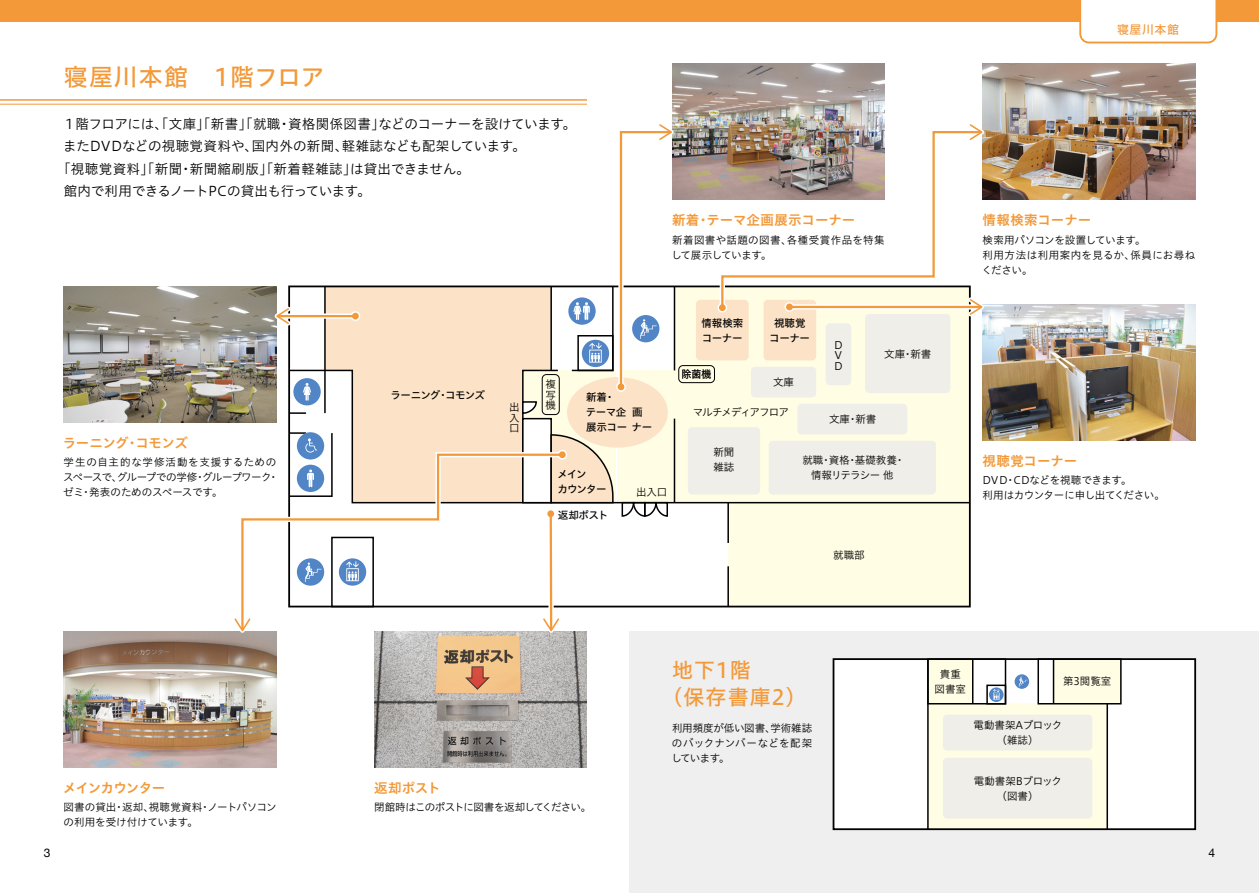
<style>
.page{position:relative;width:1259px;height:893px;background:#fff}
.page>*{position:absolute;margin:0;border:0;box-sizing:border-box;transform-origin:0 0}
.t1{font:24px "Hiragino UD Sans Std W5";letter-spacing:.035em;color:#f39939}
.t2{font:21px/27px "Hiragino UD Sans Std W5";letter-spacing:.05em;color:#f39939}
.t3{font:13.5px "Hiragino UD Sans Std W3";color:#000}
.t4{font:13.5px "Hiragino UD Sans Std W6";letter-spacing:-.01em;color:#f39939}
.t5{font:13.5px "Hiragino UD Sans Std W3";letter-spacing:.03em;color:#000}
.t6{font:13.5px "Hiragino UD Sans Std W3";letter-spacing:-.025em;color:#000}
.t7{font:13.5px "Hiragino UD Sans Std W6";letter-spacing:-.04em;color:#f39939}
.t8{font:13.5px "Hiragino UD Sans Std W6";letter-spacing:-.055em;color:#f39939}
.t9{font:12px "Hiragino UD Sans Std W5";letter-spacing:.045em;color:#f39939}
.t10{font:12px "Helvetica Neue";color:#000}
.t11{font:10.5px/15px "Hiragino UD Sans Std W3";letter-spacing:-.005em;color:#000;text-align:justify}
.t12{font:10.5px/15px "Hiragino UD Sans Std W3";letter-spacing:.015em;color:#000}
.t13{font:10.5px/15px "Hiragino UD Sans Std W3";letter-spacing:-.03em;color:#000}
.t14{font:10.5px/15px "Hiragino UD Sans Std W3";letter-spacing:.035em;color:#000}
.t15{font:10.5px/15px "Hiragino UD Sans Std W5";letter-spacing:-.04em;color:#000;text-align:center}
.t16{font:10.5px "Hiragino UD Sans Std W3";letter-spacing:-.06em;color:#000}
.t17{font:10.5px "Hiragino UD Sans Std W5";letter-spacing:-.07em;color:#000}
.t18{font:10.5px "Hiragino UD Sans Std W3";letter-spacing:-.1em;color:#000}
.t19{font:10.5px/15px "Hiragino UD Sans Std W5";letter-spacing:-.095em;color:#000}
.t20{font:10.5px/15px "Hiragino UD Sans Std W5";letter-spacing:-.02em;color:#000}
.t21{font:10.5px "Hiragino UD Sans Std W3";letter-spacing:-.005em;color:#000;scale:.95 1}
</style>
<div class="page">
<div style="left:0;top:0;width:642px;height:21px;background:#f39939"></div>
<svg style="left:288px;top:286px;width:329px;height:321px"></svg>
<svg style="left:288px;top:369px;width:233px;height:82px"></svg>
<hr style="left:324px;top:286px;width:2px;height:84px;background:#000">
<hr style="left:324px;top:370px;width:2px;height:43px;background:#000">
<svg style="left:289px;top:412px;width:17px;height:2px"></svg>
<div style="left:293px;top:378px;width:28px;height:27px;background:#5185c5;border-radius:50%"></div>
<svg style="left:303px;top:383px;width:8px;height:18px"></svg>
<svg style="left:288px;top:432px;width:45px;height:19px"></svg>
<img style="left:64px;top:286px;width:212px;height:136px">
<img style="left:64px;top:631px;width:212px;height:136px">
<img style="left:374px;top:631px;width:213px;height:136px">
<hr style="left:0;top:99px;width:587px;height:2px;background:#f39939">
<hr style="left:0;top:104px;width:587px;height:1px;background:#f39939">
<div style="left:277px;top:313px;width:80px;height:6px;border:3px solid #fff"></div>
<div style="left:350px;top:311px;width:10px;height:10px;border:3px solid #fff;border-radius:50%"></div>
<hr style="left:278px;top:315px;width:77px;height:2px;background:#f39939">
<svg style="left:272px;top:304px;width:21px;height:24px"></svg>
<div style="left:352px;top:313px;width:7px;height:6px;background:#f39939;border-radius:50%"></div>
<svg style="left:241px;top:452px;width:324px;height:180px"></svg>
<svg style="left:230px;top:614px;width:24px;height:21px"></svg>
<hr style="left:549px;top:514px;width:3px;height:115px;background:#f39939">
<svg style="left:539px;top:614px;width:24px;height:21px"></svg>
<div style="left:617px;top:0;width:642px;height:21px;background:#f39939"></div>
<svg style="left:1079px;top:0;width:139px;height:44px"></svg>
<div style="left:629px;top:631px;width:630px;height:262px;background:#efefef"></div>
<svg style="left:617px;top:286px;width:353px;height:321px"></svg>
<svg style="left:676px;top:369px;width:295px;height:135px;background:#f2f0e2"></svg>
<hr style="left:727px;top:503px;width:2px;height:40px;background:#000">
<hr style="left:727px;top:566px;width:2px;height:41px;background:#000">
<div style="left:833px;top:659px;width:362px;height:170px;background:#fff"></div>
<div style="left:928px;top:659px;width:44px;height:45px;background:#fffde4"></div>
<div style="left:928px;top:704px;width:179px;height:125px;background:#fffde4"></div>
<div style="left:1053px;top:659px;width:68px;height:45px;background:#fffde4"></div>
<div style="left:943px;top:715px;width:149px;height:35px;background:#efeee8;border-radius:4px"></div>
<div style="left:943px;top:758px;width:149px;height:61px;background:#efeee8;border-radius:4px"></div>
<svg style="left:1014px;top:674px;width:15px;height:15px"></svg>
<svg style="left:1019px;top:677px;width:8px;height:10px"></svg>
<svg style="left:989px;top:687px;width:14px;height:15px"></svg>
<svg style="left:993px;top:689px;width:6px;height:11px"></svg>
<div style="left:832px;top:658px;width:364px;height:172px;border:2px solid #000"></div>
<div style="left:1037px;top:658px;width:84px;height:46px;border:2px solid #000"></div>
<div style="left:927px;top:658px;width:79px;height:46px;border:2px solid #000"></div>
<hr style="left:927px;top:659px;width:1px;height:170px;background:#000">
<hr style="left:1106px;top:704px;width:2px;height:125px;background:#000">
<hr style="left:972px;top:659px;width:1px;height:45px;background:#000">
<div style="left:986px;top:685px;width:20px;height:19px;border:2px solid #000"></div>
<hr style="left:1052px;top:659px;width:2px;height:45px;background:#000">
<div style="left:678px;top:365px;width:37px;height:18px;border:1px solid #000;border-radius:4px"></div>
<img style="left:982px;top:304px;width:213px;height:136px">
<img style="left:982px;top:64px;width:213px;height:136px">
<img style="left:672px;top:64px;width:212px;height:136px">
<svg style="left:718px;top:128px;width:247px;height:183px"></svg>
<div style="left:717px;top:303px;width:10px;height:10px;border:3px solid #fff;border-radius:50%"></div>
<div style="left:784px;top:302px;width:10px;height:10px;border:3px solid #fff;border-radius:50%"></div>
<svg style="left:521px;top:120px;width:155px;height:397px"></svg>
<svg style="left:720px;top:130px;width:263px;height:180px"></svg>
<div style="left:719px;top:304px;width:7px;height:7px;background:#f39939;border-radius:50%"></div>
<svg style="left:965px;top:120px;width:21px;height:24px"></svg>
<hr style="left:789px;top:306px;width:191px;height:2px;background:#f39939">
<div style="left:786px;top:304px;width:7px;height:6px;background:#f39939;border-radius:50%"></div>
<svg style="left:965px;top:295px;width:21px;height:24px"></svg>
<h1 class="t1" style="left:64px;top:59px;width:262px">寝屋川本館　1階フロア</h1>
<p class="t3" style="left:63px;top:114px;width:515px">１階フロアには、「文庫」「新書」「就職・資格関係図書」などのコーナーを設けています。</p>
<p class="t3" style="left:63px;top:136px;width:464px">またDVDなどの視聴覚資料や、国内外の新聞、軽雑誌なども配架しています。</p>
<p class="t5" style="left:57px;top:159px;width:414px">「視聴覚資料」「新聞・新聞縮刷版」「新着軽雑誌」は貸出できません。</p>
<p class="t6" style="left:64px;top:181px;width:308px">館内で利用できるノートPCの貸出も行っています。</p>
<p class="t4" style="left:672px;top:210px;width:185px">新着・テーマ企画展示コーナー</p>
<p class="t14" style="left:671px;top:232px;width:215px">新着図書や話題の図書、各種受賞作品を特集して展示しています。</p>
<p class="t7" style="left:63px;top:432px;width:127px">ラーニング・コモンズ</p>
<p class="t11" style="left:63px;top:454px;width:217px;text-align:left">学生の自主的な学修活動を支援するためのスペースで、グループでの学修・グループワーク・ゼミ・発表のためのスペースです。</p>
<p class="t17" style="left:390px;top:387px;width:96px">ラーニング・コモンズ</p>
<p class="t11" style="left:509px;top:401px;width:12px;line-height:10.4px">出入口</p>
<p class="t11" style="left:545px;top:378px;width:12px;line-height:10.5px">複写機</p>
<p class="t15" style="left:586px;top:389px;width:68px;text-align:left">新着・<br>テーマ企 画展示コー ナー</p>
<p class="t19" style="left:557px;top:466px;width:51px">メイン<br>カウンター</p>
<p class="t15" style="left:558px;top:507px;width:52px">返却ポスト</p>
<p class="t11" style="left:636px;top:484px;width:33px">出入口</p>
<p class="t20" style="left:701px;top:315px;width:43px">情報検索コーナー</p>
<p class="t21" style="left:681px;top:366px;width:33px">除菌機</p>
<p class="t15" style="left:769px;top:315px;width:42px">視聴覚コーナー</p>
<p class="t11" style="left:773px;top:374px;width:22px">文庫</p>
<p class="t11" style="left:834px;top:339px;width:9px;line-height:10.5px">D V D</p>
<p class="t11" style="left:884px;top:346px;width:49px">文庫・新書</p>
<p class="t18" style="left:693px;top:404px;width:98px">マルチメディアフロア</p>
<p class="t11" style="left:713px;top:444px;width:22px">新聞雑誌</p>
<p class="t11" style="left:829px;top:411px;width:49px">文庫・新書</p>
<p class="t11" style="left:802px;top:452px;width:104px;text-align:center">就職・資格・基礎教養・情報リテラシー 他</p>
<p class="t11" style="left:833px;top:547px;width:33px">就職部</p>
<p class="t9" style="left:1117px;top:20px;width:64px">寝屋川本館</p>
<p class="t4" style="left:982px;top:210px;width:110px">情報検索コーナー</p>
<p class="t12" style="left:981px;top:232px;width:215px">検索用パソコンを設置しています。<br>利用方法は利用案内を見るか、係員にお尋ねください。</p>
<p class="t4" style="left:982px;top:450px;width:96px">視聴覚コーナー</p>
<p class="t13" style="left:982px;top:472px;width:184px">DVD・CDなどを視聴できます。<br>利用はカウンターに申し出てください。</p>
<p class="t10" style="left:44px;top:844px;width:8px">3</p>
<p class="t8" style="left:63px;top:777px;width:104px">メインカウンター</p>
<p class="t11" style="left:63px;top:799px;width:215px">図書の貸出・返却、視聴覚資料・ノートパソコンの利用を受け付けています。</p>
<p class="t4" style="left:374px;top:777px;width:68px">返却ポスト</p>
<p class="t16" style="left:374px;top:799px;width:218px">閉館時はこのポストに図書を返却してください。</p>
<h2 class="t2" style="left:672px;top:655px;width:126px">地下1階<br>(保存書庫2)</h2>
<p class="t11" style="left:671px;top:720px;width:142px">利用頻度が低い図書、学術雑誌のバックナンバーなどを配架しています。</p>
<p class="t11" style="left:934px;top:666px;width:33px;text-align:center">貴重図書室</p>
<p class="t11" style="left:1063px;top:673px;width:50px">第3閲覧室</p>
<p class="t11" style="left:973px;top:717px;width:90px;text-align:center">電動書架Aブロック（雑誌）</p>
<p class="t11" style="left:974px;top:773px;width:90px;text-align:center">電動書架Bブロック（図書）</p>
<p class="t10" style="left:1208px;top:844px;width:8px">4</p>
</div>
